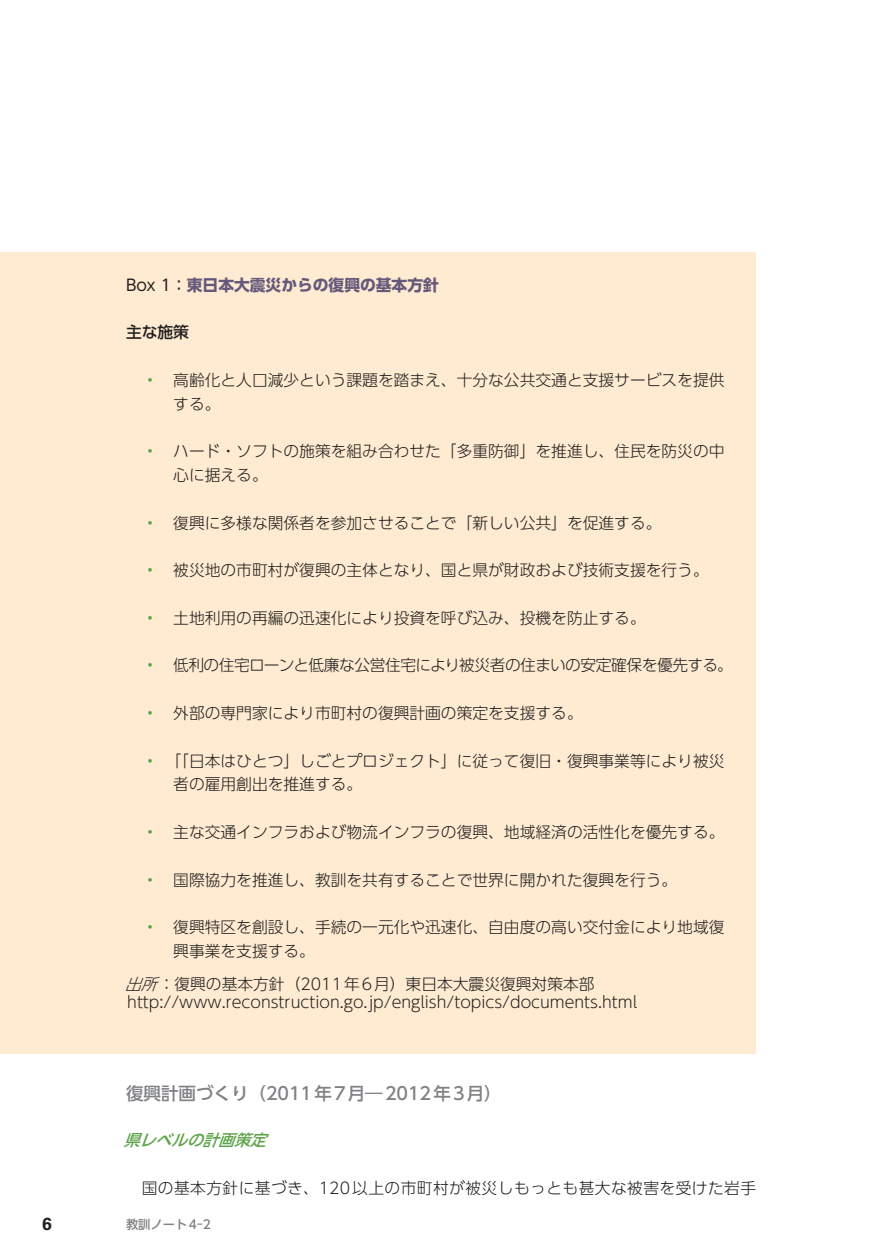
<style>
.page{position:relative;width:882px;height:1260px;background:#fff}
.page>*{position:absolute;margin:0;border:0;box-sizing:border-box;transform-origin:0 0}
.t1{font:500 17.5px "UD Shin Go Pro";color:#808285}
.t2{font:700 17.5px "Univers LT Std";color:#231f20}
.t3{font:300 15.75px/23.8px "UD Shin Go Pro";color:#231f20}
.t4{font:300 15.75px "UD Shin Go Pro";letter-spacing:.025em;color:#231f20}
.t5{font:300 15.75px "UD Shin Go Pro";letter-spacing:-.03em;color:#231f20}
.t6{font:700 15.75px "UD Shin Go Pro";color:#65597b}
.t7{font:italic 500 15.75px "UD Shin Go Pro";color:#5da448}
.t8{font:500 15.75px "UD Shin Go Pro";color:#231f20}
.t9{font:500 12.25px "UD Shin Go Pro";color:#808285}
.s1{font-weight:400;color:#231f20}
.s2{color:#5da448}
.s3{font-style:italic}
</style>
<div class="page">
<div style="left:0;top:252px;width:756px;height:801px;background:#feebd1"></div>
<p class="t6" style="left:126px;top:272px;width:314px"><span class="s1">Box 1：</span>東日本大震災からの復興の基本方針</p>
<p class="t8" style="left:126px;top:320px;width:64px">主な施策</p>
<p class="t3" style="left:173px;top:367px;width:553px;text-indent:-27px"><span class="s2">•</span> 高齢化と人口減少という課題を踏まえ、十分な公共交通と支援サービスを提供する。</p>
<p class="t3" style="left:173px;top:439px;width:553px;text-indent:-27px"><span class="s2">•</span> ハード・ソフトの施策を組み合わせた「多重防御」を推進し、住民を防災の中心に据える。</p>
<p class="t3" style="left:147px;top:510px;width:516px"><span class="s2">•</span> 復興に多様な関係者を参加させることで「新しい公共」を促進する。</p>
<p class="t3" style="left:147px;top:558px;width:564px"><span class="s2">•</span> 被災地の市町村が復興の主体となり、国と県が財政および技術支援を行う。</p>
<p class="t3" style="left:147px;top:605px;width:501px"><span class="s2">•</span> 土地利用の再編の迅速化により投資を呼び込み、投機を防止する。</p>
<p class="t5" style="left:147px;top:653px;width:588px"><span class="s2">•</span> 低利の住宅ローンと低廉な公営住宅により被災者の住まいの安定確保を優先する。</p>
<p class="t3" style="left:147px;top:701px;width:438px"><span class="s2">•</span> 外部の専門家により市町村の復興計画の策定を支援する。</p>
<p class="t3" style="left:173px;top:748px;width:553px;text-indent:-27px"><span class="s2">•</span> 「「日本はひとつ」しごとプロジェクト」に従って復旧・復興事業等により被災者の雇用創出を推進する。</p>
<p class="t3" style="left:147px;top:820px;width:579px"><span class="s2">•</span> 主な交通インフラおよび物流インフラの復興、地域経済の活性化を優先する。</p>
<p class="t3" style="left:147px;top:867px;width:532px"><span class="s2">•</span> 国際協力を推進し、教訓を共有することで世界に開かれた復興を行う。</p>
<p class="t3" style="left:173px;top:915px;width:553px;text-indent:-27px"><span class="s2">•</span> 復興特区を創設し、手続の一元化や迅速化、自由度の高い交付金により地域復興事業を支援する。</p>
<p class="t3" style="left:125px;top:975px;width:513px;line-height:17.5px"><span class="s3">出所</span>：復興の基本方針（2011年6月）東日本大震災復興対策本部http://www.reconstruction.go.jp/english/topics/documents.html</p>
<p class="t1" style="left:126px;top:1079px;width:377px">復興計画づくり（2011年7月―2012年3月）</p>
<p class="t7" style="left:124px;top:1128px;width:152px">県レベルの計画策定</p>
<p class="t4" style="left:142px;top:1175px;width:616px">国の基本方針に基づき、120以上の市町村が被災しもっとも甚大な被害を受けた岩手</p>
<p class="t2" style="left:42px;top:1214px;width:11px">6</p>
<p class="t9" style="left:126px;top:1215px;width:87px">教訓ノート4-2</p>
</div>
